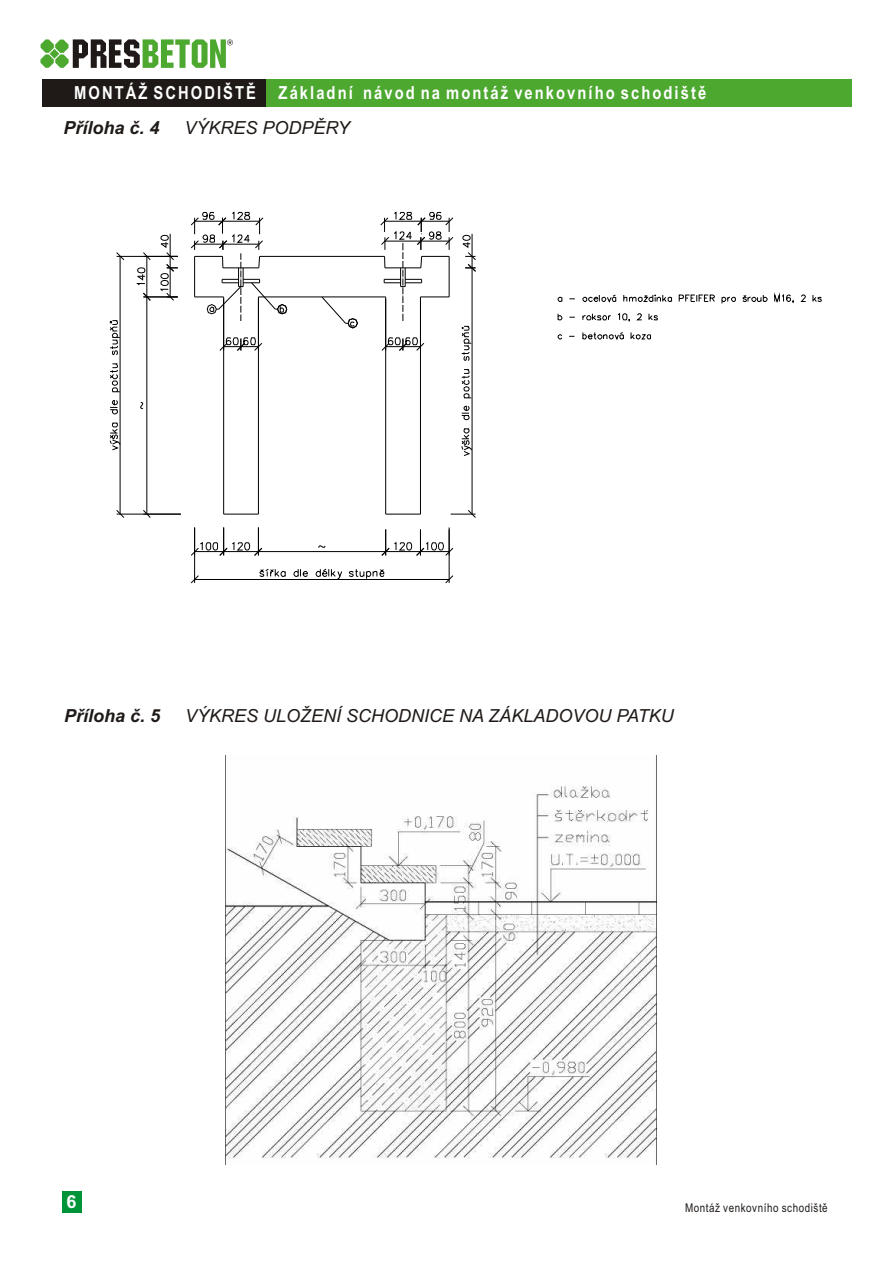
<style>
.page{position:relative;width:894px;height:1263px;background:#fff}
.page>*{position:absolute;margin:0;border:0;box-sizing:border-box;transform-origin:0 0}
.t1{font:700 18px "Arial Narrow";letter-spacing:.115em;color:#fff}
.t2{font:italic 18px "Arial";color:#1f1a17}
.t3{font:italic 700 18px "Arial";color:#1f1a17}
.t4{font:700 18px "Arial";color:#fff}
.t5{font:12px "Arial Narrow";letter-spacing:.045em;color:#1f1a17}
</style>
<div class="page">
<div style="left:62px;top:1191px;width:19px;height:22px;background:#009438"></div>
<svg style="left:109px;top:211px;width:704px;height:373px"></svg>
<hr style="left:260px;top:256px;width:125px;height:1px;background:#000">
<hr style="left:258px;top:297px;width:128px;height:1px;background:#000">
<hr style="left:258px;top:551px;width:128px;height:1px;background:#000">
<hr style="left:195px;top:579px;width:254px;height:1px;background:#000">
<svg style="left:260px;top:569px;width:26px;height:8px"></svg>
<svg style="left:294px;top:569px;width:14px;height:8px"></svg>
<svg style="left:316px;top:569px;width:26px;height:10px"></svg>
<svg style="left:349px;top:569px;width:35px;height:10px"></svg>
<svg style="left:219px;top:338px;width:43px;height:13px"></svg>
<hr style="left:223px;top:297px;width:1px;height:217px;background:#000">
<hr style="left:258px;top:297px;width:1px;height:217px;background:#000">
<svg style="left:110px;top:423px;width:10px;height:27px"></svg>
<svg style="left:110px;top:400px;width:8px;height:14px"></svg>
<svg style="left:110px;top:363px;width:10px;height:30px"></svg>
<svg style="left:110px;top:320px;width:10px;height:35px"></svg>
<hr style="left:147px;top:297px;width:1px;height:217px;background:#000">
<hr style="left:120px;top:256px;width:1px;height:258px;background:#000">
<hr style="left:117px;top:514px;width:64px;height:1px;background:#000">
<svg style="left:116px;top:510px;width:8px;height:8px"></svg>
<hr style="left:194px;top:527px;width:1px;height:56px;background:#000">
<svg style="left:191px;top:575px;width:8px;height:8px"></svg>
<svg style="left:143px;top:510px;width:8px;height:8px"></svg>
<svg style="left:191px;top:527px;width:71px;height:29px"></svg>
<hr style="left:224px;top:514px;width:34px;height:1px;background:#000">
<svg style="left:140px;top:402px;width:3px;height:7px"></svg>
<hr style="left:117px;top:256px;width:61px;height:1px;background:#000">
<svg style="left:116px;top:252px;width:8px;height:8px"></svg>
<svg style="left:160px;top:234px;width:18px;height:67px"></svg>
<hr style="left:143px;top:256px;width:35px;height:1px;background:#000">
<hr style="left:147px;top:256px;width:1px;height:41px;background:#000">
<svg style="left:143px;top:252px;width:8px;height:8px"></svg>
<svg style="left:137px;top:268px;width:8px;height:18px"></svg>
<hr style="left:143px;top:297px;width:35px;height:1px;background:#000">
<svg style="left:143px;top:293px;width:8px;height:8px"></svg>
<svg style="left:191px;top:212px;width:96px;height:109px"></svg>
<hr style="left:472px;top:268px;width:1px;height:246px;background:#000">
<svg style="left:381px;top:338px;width:43px;height:13px"></svg>
<hr style="left:385px;top:297px;width:1px;height:217px;background:#000">
<hr style="left:420px;top:297px;width:1px;height:217px;background:#000">
<svg style="left:461px;top:428px;width:11px;height:28px"></svg>
<svg style="left:462px;top:406px;width:7px;height:14px"></svg>
<svg style="left:461px;top:369px;width:10px;height:30px"></svg>
<svg style="left:461px;top:326px;width:10px;height:35px"></svg>
<hr style="left:449px;top:527px;width:1px;height:56px;background:#000">
<svg style="left:445px;top:575px;width:8px;height:8px"></svg>
<svg style="left:318px;top:546px;width:7px;height:2px"></svg>
<svg style="left:381px;top:529px;width:72px;height:27px"></svg>
<hr style="left:386px;top:514px;width:34px;height:1px;background:#000">
<svg style="left:451px;top:510px;width:25px;height:8px"></svg>
<svg style="left:558px;top:334px;width:4px;height:5px"></svg>
<svg style="left:582px;top:332px;width:42px;height:8px"></svg>
<svg style="left:631px;top:332px;width:20px;height:7px"></svg>
<svg style="left:558px;top:314px;width:4px;height:6px"></svg>
<svg style="left:582px;top:314px;width:29px;height:6px"></svg>
<svg style="left:618px;top:313px;width:12px;height:9px"></svg>
<svg style="left:637px;top:313px;width:5px;height:7px"></svg>
<svg style="left:649px;top:314px;width:9px;height:6px"></svg>
<svg style="left:558px;top:297px;width:5px;height:5px"></svg>
<svg style="left:583px;top:295px;width:34px;height:7px"></svg>
<svg style="left:623px;top:295px;width:49px;height:7px"></svg>
<svg style="left:679px;top:295px;width:36px;height:7px"></svg>
<svg style="left:722px;top:297px;width:14px;height:6px"></svg>
<svg style="left:743px;top:295px;width:24px;height:7px"></svg>
<svg style="left:774px;top:293px;width:19px;height:10px"></svg>
<svg style="left:801px;top:295px;width:5px;height:7px"></svg>
<svg style="left:813px;top:295px;width:9px;height:7px"></svg>
<svg style="left:321px;top:296px;width:37px;height:32px"></svg>
<svg style="left:380px;top:212px;width:73px;height:109px"></svg>
<svg style="left:462px;top:234px;width:14px;height:38px"></svg>
<img style="left:225px;top:755px;width:432px;height:410px">
<svg style="left:40px;top:39px;width:193px;height:29px"></svg>
<div style="left:42px;top:79px;width:810px;height:28px;background:#4da830"></div>
<div style="left:42px;top:79px;width:223px;height:28px;background:#1f1a17"></div>
<p class="t1" style="left:74px;top:79px;width:183px">MONTÁŽ SCHODIŠTÌ</p>
<p class="t1" style="left:279px;top:79px;width:429px">Základní návod na montáž venkovního schodištì</p>
<p class="t3" style="left:63px;top:121px;width:98px">Pøíloha è. 4</p>
<p class="t2" style="left:185px;top:121px;width:167px">VÝKRES PODPÌRY</p>
<p class="t3" style="left:64px;top:709px;width:98px">Pøíloha è. 5</p>
<p class="t2" style="left:185px;top:709px;width:490px">VÝKRES ULOŽENÍ SCHODNICE NA ZÁKLADOVOU PATKU</p>
<p class="t4" style="left:66px;top:1195px;width:12px">6</p>
<p class="t5" style="left:685px;top:1203px;width:144px">Montáž venkovního schodištì</p>
</div>
